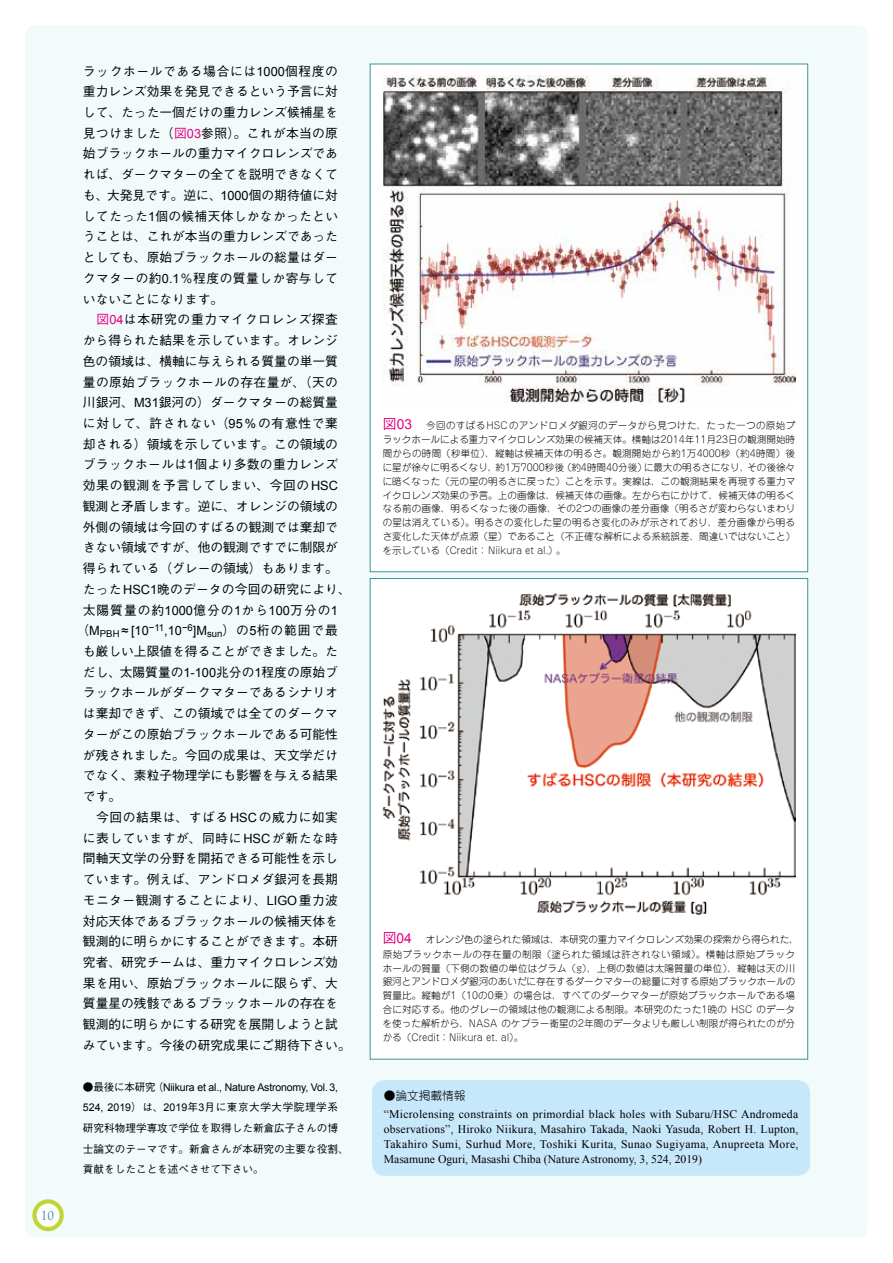
<style>
.page{position:relative;width:893px;height:1263px;background:#fff}
.page>*{position:absolute;margin:0;border:0;box-sizing:border-box;transform-origin:0 0}
.t1{font:500 12.75px/20.7px "Gothic BBB Pro";color:#000}
.t2{font:12.75px "Arial";color:#000}
.t3{font:12.75px "Charlemagne Std";color:#127d8e;scale:.8 1}
.t4{font:11.7px/14.9px "Times New Roman";color:#000;text-align:justify}
.t5{font:300 11.7px "Jun 101 Pro";color:#000}
.t6{font:500 10.65px/20.7px "Gothic BBB Pro";color:#000}
.t7{font:10.65px "Arial";letter-spacing:-.015em;color:#000}
.t8{font:300 9.6px/13.8px "Jun 101 Pro";letter-spacing:.005em;color:#000;text-align:justify}
.s1{font-family:"Arial";font-weight:400}
.s2{color:#e4007f}
.s3{font-family:"Arial";font-weight:400;color:#e4007f}
.s4{font-family:"Gothic BBB Pro";font-weight:500}
.s5{font-family:"Gothic BBB Pro";font-weight:500;font-size:13.8px;color:#e4007f}
.s6{font-family:"Arial";font-weight:400;font-size:13.8px;color:#e4007f}
</style>
<div class="page">
<div style="left:26px;top:26px;width:841px;height:1211px;background:#f3fafb;border-radius:9px"></div>
<svg style="left:34px;top:1201px;width:28px;height:28px"></svg>
<div style="left:32px;top:1199px;width:32px;height:32px;border:4px solid #bed638;border-radius:50%"></div>
<div style="left:370px;top:64px;width:438px;height:508px;background:#fff;border:1px solid #379697"></div>
<img style="left:383px;top:75px;width:412px;height:328px">
<div style="left:370px;top:578px;width:438px;height:481px;background:#fff;border:1px solid #379697"></div>
<img style="left:383px;top:593px;width:412px;height:322px">
<div style="left:372px;top:1080px;width:438px;height:96px;background:#c7e8fa;border-radius:13px"></div>
<p class="t3" style="left:42px;top:1208px;width:17px">10</p>
<p class="t1" style="left:83px;top:59px;width:257px;text-align:justify">ラックホールである場合には<span class="s1">1000</span>個程度の重力レンズ効果を発見できるという予言に対して、たった一個だけの重力レンズ候補星を見つけました（<span class="s2">図</span><span class="s3">03</span>参照）。これが本当の原始ブラックホールの重力マイクロレンズであれば、ダークマターの全てを説明できなくても、大発見です。逆に、<span class="s1">1000</span>個の期待値に対してたった<span class="s1">1</span>個の候補天体しかなかったということは、これが本当の重力レンズであったとしても、原始ブラックホールの総量はダークマターの約<span class="s1">0.1</span>％程度の質量しか寄与していないことになります。</p>
<p class="t1" style="left:83px;top:308px;width:269px;text-indent:13px"><span class="s2">図</span><span class="s3">04</span>は本研究の重力マイクロレンズ探査から得られた結果を示しています。オレンジ色の領域は、横軸に与えられる質量の単一質量の原始ブラックホールの存在量が、（天の川銀河、<span class="s1">M31</span>銀河の）ダークマターの総質量に対して、許されない（<span class="s1">95 %</span>の有意性で棄却される）領域を示しています。この領域のブラックホールは<span class="s1">1</span>個より多数の重力レンズ効果の観測を予言してしまい、今回の<span class="s1">HSC</span>観測と矛盾します。逆に、オレンジの領域の外側の領域は今回のすばるの観測では棄却できない領域ですが、他の観測ですでに制限が得られている（グレーの領域）もあります。たった<span class="s1">HSC1</span>晩のデータの今回の研究により、太陽質量の約<span class="s1">1000</span>億分の<span class="s1">1</span>から<span class="s1">100</span>万分の<span class="s1">1</span></p>
<p class="t2" style="left:77px;top:622px;width:263px"><span class="s4">（</span>M<sub>PBH</sub> ≈ [10<sup>−11</sup>,10<sup>−6</sup>]M<sub>sun</sub><span class="s4">）の</span>5<span class="s4">桁の範囲で最</span></p>
<p class="t1" style="left:83px;top:639px;width:269px">も厳しい上限値を得ることができました。ただし、太陽質量の<span class="s1">1-100</span>兆分の<span class="s1">1</span>程度の原始ブラックホールがダークマターであるシナリオは棄却できず、この領域では全てのダークマターがこの原始ブラックホールである可能性が残されました。今回の成果は、天文学だけでなく、素粒子物理学にも影響を与える結果です。<br>　今回の結果は、すばる<span class="s1">HSC</span>の威力に如実に表していますが、同時に<span class="s1">HSC</span>が新たな時間軸天文学の分野を開拓できる可能性を示しています。例えば、アンドロメダ銀河を長期モニター観測することにより、<span class="s1">LIGO</span>重力波対応天体であるブラックホールの候補天体を観測的に明らかにすることができます。本研究者、研究チームは、重力マイクロレンズ効果を用い、原始ブラックホールに限らず、大質量星の残骸であるブラックホールの存在を観測的に明らかにする研究を展開しようと試みています。今後の研究成果にご期待下さい。</p>
<p class="t7" style="left:83px;top:1080px;width:257px"><span class="s4">●最後に本研究（</span>Niikura et al., Nature Astronomy, Vol. 3,</p>
<p class="t6" style="left:83px;top:1095px;width:267px"><span class="s1">524, 2019</span>）は、<span class="s1">2019</span>年<span class="s1">3</span>月に東京大学大学院理学系研究科物理学専攻で学位を取得した新倉広子さんの博士論文のテーマです。新倉さんが本研究の主要な役割、貢献をしたことを述べさせて下さい。</p>
<p class="t8" style="left:383px;top:417px;width:414px"><span class="s5">図</span><span class="s6">03</span> 今回のすばるHSCのアンドロメダ銀河のデータから見つけた、たった一つの原始ブラックホールによる重力マイクロレンズ効果の候補天体。横軸は2014年11月23日の観測開始時間からの時間（秒単位）、縦軸は候補天体の明るさ。観測開始から約1万4000秒（約4時間）後に星が徐々に明るくなり、約1万7000秒後（約4時間40分後）に最大の明るさになり、その後徐々に暗くなった（元の星の明るさに戻った）ことを示す。実線は、この観測結果を再現する重力マイクロレンズ効果の予言。上の画像は、候補天体の画像。左から右にかけて、候補天体の明るくなる前の画像、明るくなった後の画像、その2つの画像の差分画像（明るさが変わらないまわりの星は消えている）。明るさの変化した星の明るさ変化のみが示されており、差分画像から明るさ変化した天体が点源（星）であること（不正確な解析による系統誤差、間違いではないこと）を示している（Credit： Niikura et al.）。</p>
<p class="t8" style="left:383px;top:932px;width:418px;text-align:left"><span class="s5">図</span><span class="s6">04</span> オレンジ色の塗られた領域は、本研究の重力マイクロレンズ効果の探索から得られた、原始ブラックホールの存在量の制限（塗られた領域は許されない領域）。横軸は原始ブラックホールの質量（下側の数値の単位はグラム（g）、上側の数値は太陽質量の単位）、縦軸は天の川銀河とアンドロメダ銀河のあいだに存在するダークマターの総量に対する原始ブラックホールの質量比。縦軸が1（10の0乗）の場合は、すべてのダークマターが原始ブラックホールである場合に対応する。他のグレーの領域は他の観測による制限。本研究のたった1晩の HSC のデータを使った解析から、NASA のケプラー衛星の2年間のデータよりも厳しい制限が得られたのが分かる（Credit：Niikura et. al）。</p>
<p class="t5" style="left:384px;top:1086px;width:83px">●論文掲載情報</p>
<p class="t4" style="left:384px;top:1107px;width:416px">“Microlensing constraints on primordial black holes with Subaru/HSC Andromeda observations”, Hiroko Niikura, Masahiro Takada, Naoki Yasuda, Robert H. Lupton, Takahiro Sumi, Surhud More, Toshiki Kurita, Sunao Sugiyama, Anupreeta More, Masamune Oguri, Masashi Chiba (Nature Astronomy, 3, 524, 2019)</p>
</div>
